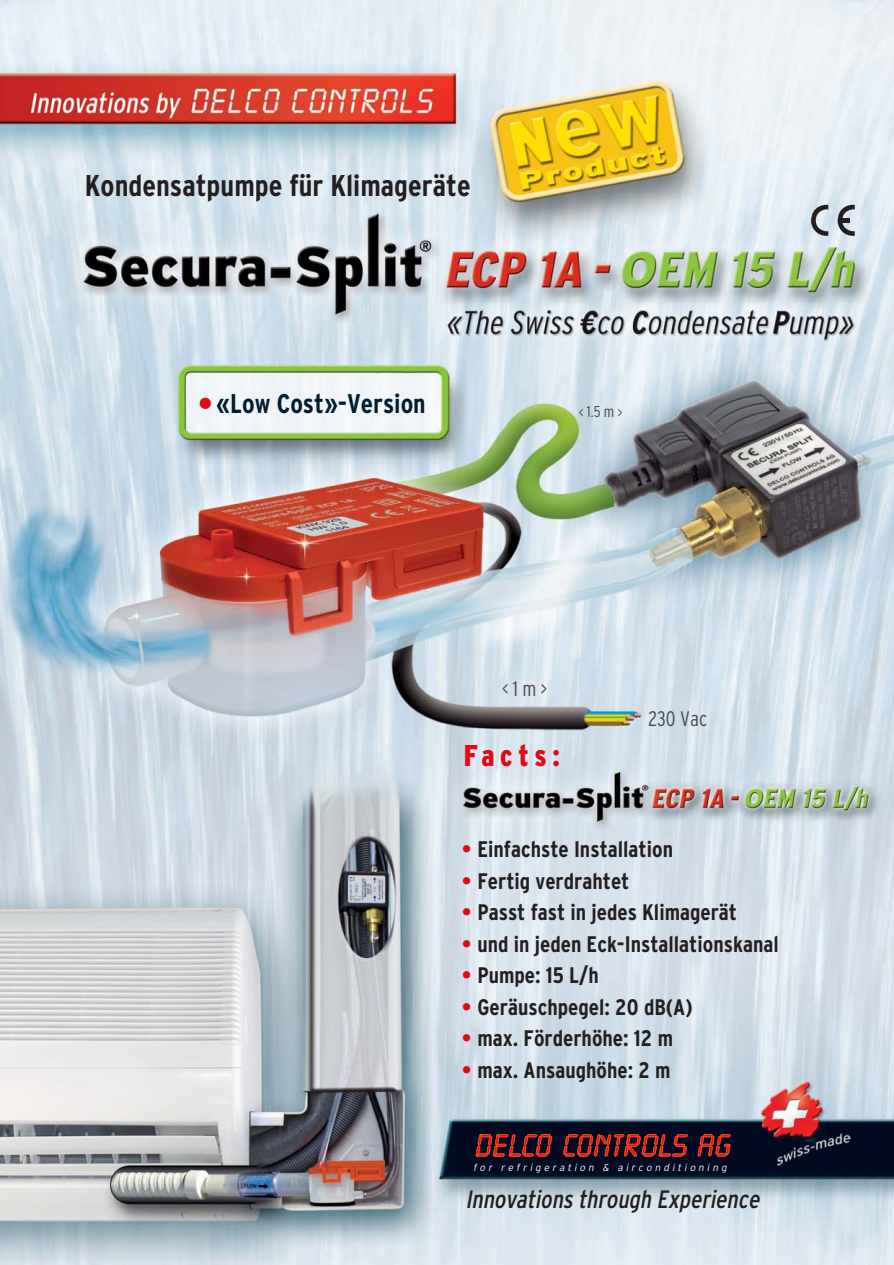
<style>
.page{position:relative;width:894px;height:1265px;background:#fff}
.page>*{position:absolute;margin:0;border:0;box-sizing:border-box;transform-origin:0 0}
.t1{font:700 condensed 30px "Interstate";color:#231f20}
.t2{font:900 condensed 30px "Interstate";letter-spacing:.2em;color:#e20a16;scale:.96 1}
.t3{font:700 condensed 27px "Interstate";color:#001e30}
.t4{font:italic condensed 25.05px "Interstate";color:#231f20}
.t5{font:700 condensed 22.5px "Interstate";color:#231f20}
.t6{font:300 condensed 21px "Interstate";color:#4e4b4a}
.t7{font:300 condensed 15.75px "Interstate";color:#4e4b4a}
.t8{font:italic 300 10.05px "Interstate";color:#fff}
.s1{font-size:34.5px;color:#e20a16}
.s2{color:#e20a16}
</style>
<div class="page">
<img style="left:0;top:0;width:894px;height:1264px">
<svg style="left:475px;top:1133px;width:77px;height:23px"></svg>
<svg style="left:563px;top:1133px;width:125px;height:23px"></svg>
<svg style="left:698px;top:1134px;width:33px;height:22px"></svg>
<svg style="left:811px;top:204px;width:17px;height:33px"></svg>
<svg style="left:838px;top:204px;width:17px;height:33px"></svg>
<div style="left:838px;top:218px;width:11px;height:5px;background:#231f20"></div>
<h1 class="t1" style="left:85px;top:174px;width:387px">Kondensatpumpe für Klimageräte</h1>
<p class="t3" style="left:198px;top:393px;width:229px"><span class="s1">•</span> «Low Cost»-Version</p>
<p class="t7" style="left:579px;top:406px;width:45px">&lt; 1.5 m &gt;</p>
<p class="t6" style="left:502px;top:681px;width:47px">&lt; 1 m &gt;</p>
<h1 class="t2" style="left:464px;top:744px;width:102px">Facts:</h1>
<p class="t6" style="left:648px;top:710px;width:60px">230 Vac</p>
<p class="t5" style="left:462px;top:840px;width:212px"><span class="s2">•</span> Einfachste Installation</p>
<p class="t5" style="left:462px;top:872px;width:169px"><span class="s2">•</span> Fertig verdrahtet</p>
<p class="t5" style="left:462px;top:903px;width:276px"><span class="s2">•</span> Passt fast in jedes Klimagerät</p>
<p class="t5" style="left:462px;top:935px;width:318px"><span class="s2">•</span> und in jeden Eck-Installationskanal</p>
<p class="t5" style="left:462px;top:966px;width:138px"><span class="s2">•</span> Pumpe: 15 L/h</p>
<p class="t5" style="left:462px;top:998px;width:232px"><span class="s2">•</span> Geräuschpegel: 20 dB(A)</p>
<p class="t5" style="left:462px;top:1029px;width:213px"><span class="s2">•</span> max. Förderhöhe: 12 m</p>
<p class="t5" style="left:462px;top:1061px;width:210px"><span class="s2">•</span> max. Ansaughöhe: 2 m</p>
<p class="t8" style="left:473px;top:1163px;width:257px">for refrigeration &amp; airconditioning</p>
<p class="t4" style="left:465px;top:1189px;width:300px">Innovations through Experience</p>
</div>
